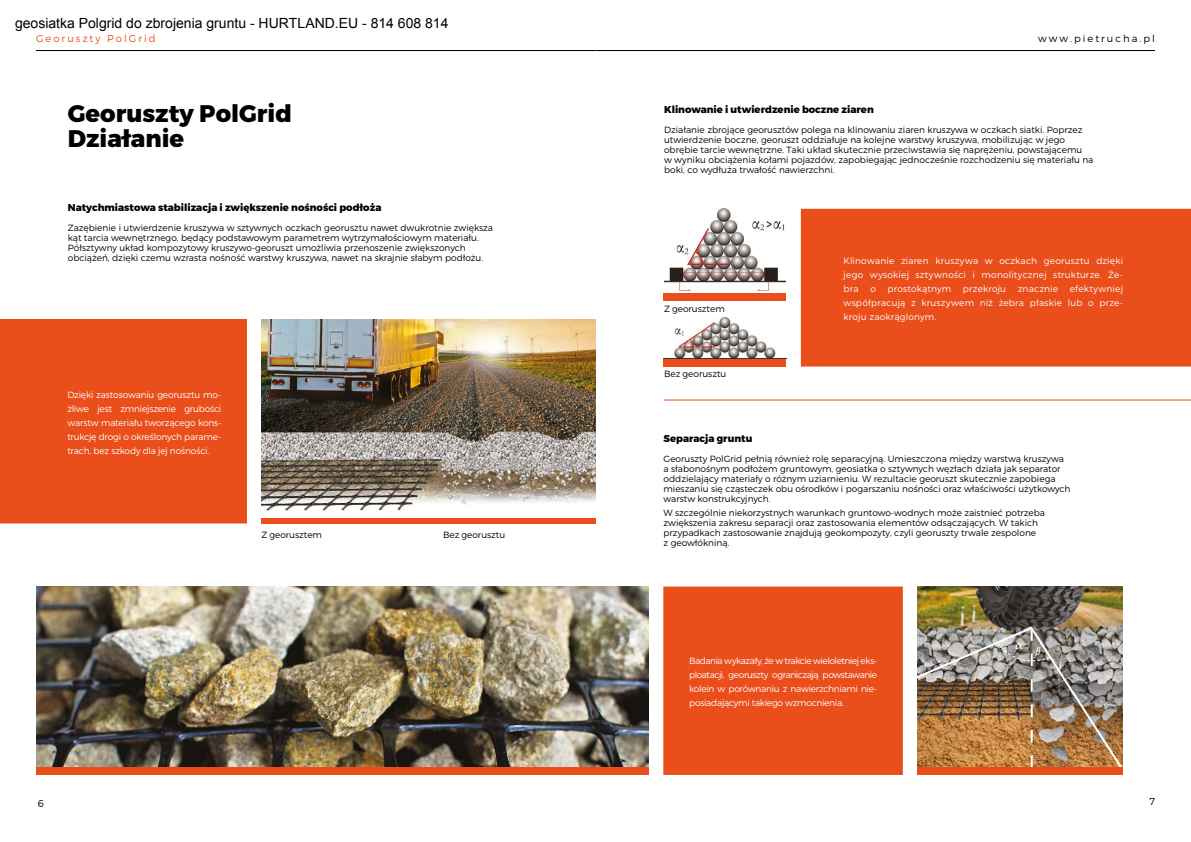
<style>
.page{position:relative;width:1191px;height:842px;background:#fff}
.page>*{position:absolute;margin:0;border:0;box-sizing:border-box;transform-origin:0 0}
.t1{font:800 24px/24px "Montserrat";color:#000}
.t2{font:16px "Monotype Corsiva";color:#fff}
.t3{font:800 10px "Montserrat";color:#000}
.t4{font:300 10px "Montserrat";letter-spacing:.2em;color:#000}
.t5{font:300 10px "Montserrat";letter-spacing:.2em;color:#e94e1b}
.t6{font:300 9px/10px "Montserrat";color:#000}
.t7{font:300 9px/14px "Montserrat";letter-spacing:.01em;color:#fff;text-align:justify}
</style>
<div class="page">
<hr style="left:36px;top:50px;width:559px;height:1px;background:#000">
<hr style="left:595px;top:50px;width:560px;height:1px;background:#000">
<img style="left:261px;top:319px;width:334px;height:192px">
<img style="left:664px;top:209px;width:122px;height:81px">
<div style="left:663px;top:359px;width:123px;height:8px;background:#e94e1b"></div>
<div style="left:663px;top:293px;width:123px;height:7px;background:#e94e1b"></div>
<hr style="left:663px;top:399px;width:528px;height:1px;background:#e94e1b">
<div style="left:663px;top:586px;width:239px;height:189px;background:#e94e1b;border:1px solid #e94e1b"></div>
<div style="left:0;top:319px;width:247px;height:204px;background:#e94e1b"></div>
<div style="left:801px;top:209px;width:390px;height:158px;background:#e94e1b"></div>
<img style="left:917px;top:586px;width:205px;height:38px">
<img style="left:917px;top:624px;width:206px;height:148px">
<div style="left:917px;top:768px;width:205px;height:7px;background:#e94e1b"></div>
<img style="left:673px;top:318px;width:103px;height:40px">
<img style="left:36px;top:586px;width:613px;height:182px">
<div style="left:36px;top:768px;width:613px;height:7px;background:#e94e1b"></div>
<div style="left:261px;top:518px;width:334px;height:5px;background:#e94e1b"></div>
<p class="t5" style="left:36px;top:33px;width:121px">Georuszty PolGrid</p>
<p class="t4" style="left:1038px;top:33px;width:118px">www.pietrucha.pl</p>
<h1 class="t1" style="left:68px;top:103px;width:225px">Georuszty PolGrid<br>Działanie</h1>
<p class="t3" style="left:68px;top:201px;width:315px">Natychmiastowa stabilizacja i zwiększenie nośności podłoża</p>
<p class="t6" style="left:68px;top:222px;width:427px">Zazębienie i utwierdzenie kruszywa w sztywnych oczkach georusztu nawet dwukrotnie zwiększa kąt tarcia wewnętrznego, będący podstawowym parametrem wytrzymałościowym materiału.<br>Półsztywny układ kompozytowy kruszywo-georuszt umożliwia przenoszenie zwiększonych obciążeń, dzięki czemu wzrasta nośność warstwy kruszywa, nawet na skrajnie słabym podłożu.</p>
<p class="t7" style="left:67px;top:387px;width:155px">Dzięki zastosowaniu georusztu mo&shy;żliwe jest zmniejszenie grubości warstw materiału tworzącego kons&shy;trukcję drogi o określonych parame&shy;trach, bez szkody dla jej nośności.</p>
<p class="t6" style="left:261px;top:530px;width:62px">Z georusztem</p>
<p class="t6" style="left:443px;top:530px;width:64px">Bez georusztu</p>
<p class="t3" style="left:664px;top:104px;width:211px">Klinowanie i utwierdzenie boczne ziaren</p>
<p class="t6" style="left:664px;top:125px;width:431px">Działanie zbrojące georusztów polega na klinowaniu ziaren kruszywa w oczkach siatki. Poprzez utwierdzenie boczne, georuszt oddziałuje na kolejne warstwy kruszywa, mobilizując w jego obrębie tarcie wewnętrzne. Taki układ skutecznie przeciwstawia się naprężeniu, powstającemu<br>w wyniku obciążenia kołami pojazdów, zapobiegając jednocześnie rozchodzeniu się materiału na boki, co wydłuża trwałość nawierzchni.</p>
<p class="t6" style="left:664px;top:303px;width:62px">Z georusztem</p>
<p class="t6" style="left:664px;top:369px;width:64px">Bez georusztu</p>
<p class="t7" style="left:843px;top:254px;width:281px">Klinowanie ziaren kruszywa w oczkach georusztu dzięki jego wysokiej sztywności i monolitycznej strukturze. Że&shy;bra</p>
<p class="t7" style="left:843px;top:282px;width:281px;text-indent:226px">efektywniej współpracują z kruszywem niż żebra płaskie lub o prze&shy;kroju zaokrąglonym.</p>
<p class="t7" style="left:870px;top:282px;width:7px">o</p>
<p class="t7" style="left:887px;top:282px;width:65px">prostokątnym</p>
<p class="t7" style="left:963px;top:282px;width:45px">przekroju</p>
<p class="t7" style="left:1017px;top:282px;width:42px">znacznie</p>
<p class="t3" style="left:663px;top:432px;width:90px">Separacja gruntu</p>
<p class="t6" style="left:663px;top:453px;width:408px">Georuszty PolGrid pełnią również rolę separacyjną. Umieszczona między warstwą kruszywa a słabonośnym podłożem gruntowym, geosiatka o sztywnych węzłach działa jak separator oddzielający materiały o różnym uziarnieniu. W rezultacie georuszt skutecznie zapobiega mieszaniu się cząsteczek obu ośrodków i pogarszaniu nośności oraz właściwości użytkowych warstw konstrukcyjnych.</p>
<p class="t6" style="left:663px;top:507px;width:383px">W szczególnie niekorzystnych warunkach gruntowo-wodnych może zaistnieć potrzeba zwiększenia zakresu separacji oraz zastosowania elementów odsączających. W takich przypadkach zastosowanie znajdują geokompozyty, czyli georuszty trwale zespolone<br>z geowłókniną.</p>
<p class="t7" style="left:689px;top:654px;width:190px">Badania wykazały, że w trakcie wieloletniej eks&shy;ploatacji, georuszty ograniczają powstawanie kolein w porównaniu z nawierzchniami nie&shy;posiadającymi takiego wzmocnienia.</p>
<h2 class="t2" style="left:1014px;top:634px;width:27px">α <sub>β</sub></h2>
<p class="t4" style="left:38px;top:797px;width:8px">6</p>
<p class="t4" style="left:1149px;top:796px;width:7px">7</p>
</div>
